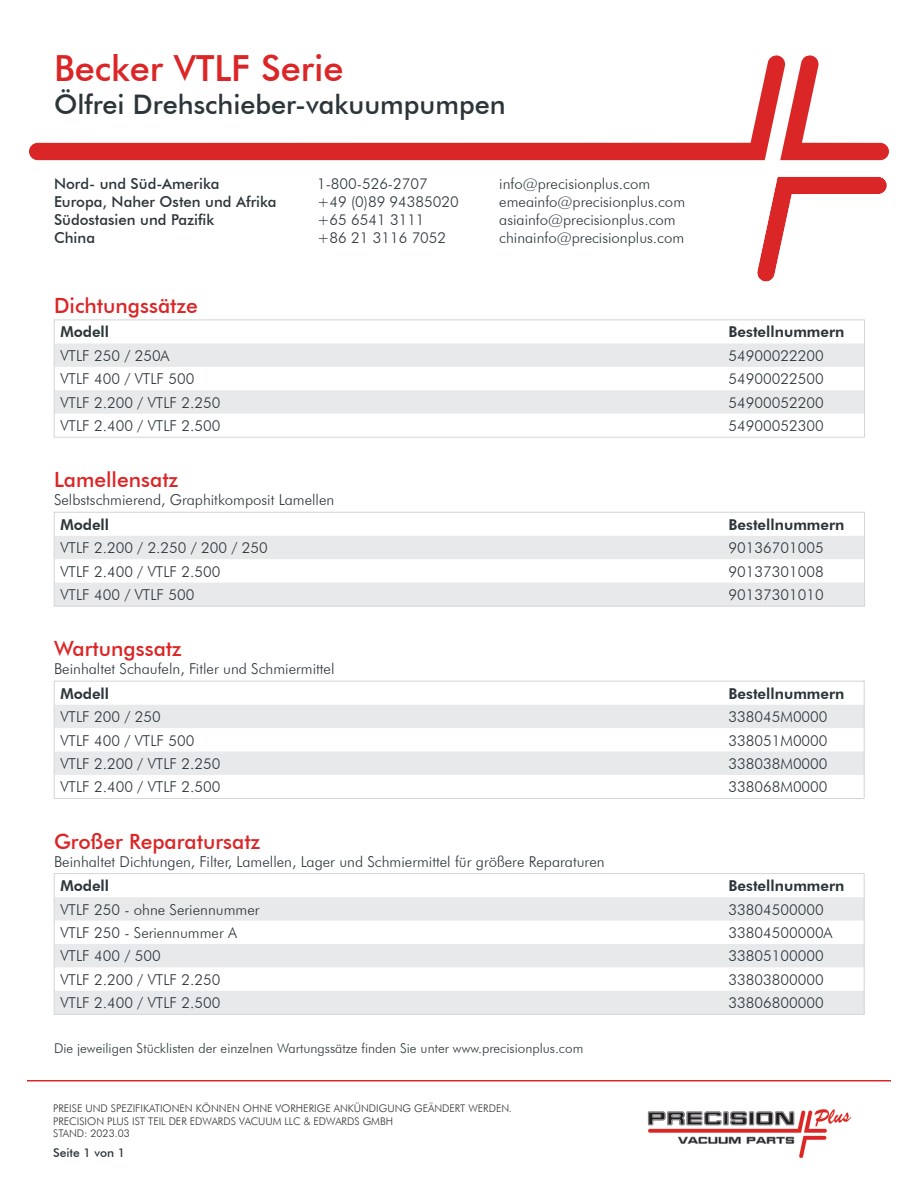
<style>
.page{position:relative;width:918px;height:1188px;background:#fff}
.page>*{position:absolute;margin:0;border:0;box-sizing:border-box;transform-origin:0 0}
.t1{font:500 36px "Futura BT";color:#dc2526}
.t2{font:500 27px "Futura BT";color:#2c3539}
.t3{font:500 21px "Futura BT";color:#dc2526}
.t4{font:300 15px "Futura BT";color:#2c3539}
.t5{font:800 15px "Futura BT";color:#2c3539}
.t6{font:500 15px "Futura BT";color:#2c3539}
.t7{font:300 13.5px "Futura BT";color:#2c3539}
.t8{font:500 12px "Futura BT";color:#2c3539}
.t9{font:300 10.5px "Futura BT";color:#312f30}
</style>
<div class="page">
<svg style="left:56px;top:343px;width:807px;height:71px;fill:#e8e9eb"></svg>
<div style="left:54px;top:320px;width:811px;height:117px;border:1px solid #d2d4d7"></div>
<svg style="left:56px;top:536px;width:807px;height:68px;fill:#e8e9eb"></svg>
<div style="left:54px;top:512px;width:811px;height:94px;border:1px solid #d2d4d7"></div>
<svg style="left:56px;top:705px;width:806px;height:70px;fill:#e8e9eb"></svg>
<div style="left:54px;top:681px;width:810px;height:118px;border:1px solid #d2d4d7"></div>
<svg style="left:56px;top:897px;width:806px;height:116px;fill:#e8e9eb"></svg>
<div style="left:54px;top:873px;width:810px;height:142px;border:1px solid #d2d4d7"></div>
<svg style="left:36px;top:160px;width:846px;height:1px"></svg>
<svg style="left:29px;top:55px;width:751px;height:105px"></svg>
<svg style="left:780px;top:55px;width:109px;height:105px"></svg>
<svg style="left:757px;top:176px;width:130px;height:106px"></svg>
<img style="left:647px;top:1109px;width:205px;height:50px">
<hr style="left:27px;top:1080px;width:864px;height:2px;background:#dc2526">
<p class="t1" style="left:54px;top:47px;width:291px">Becker VTLF Serie</p>
<p class="t2" style="left:54px;top:88px;width:453px">Ölfrei Drehschieber-vakuumpumpen</p>
<p class="t6" style="left:54px;top:175px;width:167px">Nord- und Süd-Amerika</p>
<p class="t6" style="left:54px;top:193px;width:224px">Europa, Naher Osten und Afrika</p>
<p class="t6" style="left:54px;top:211px;width:162px">Südostasien und Pazifik</p>
<p class="t6" style="left:54px;top:229px;width:43px">China</p>
<p class="t4" style="left:317px;top:175px;width:112px">1-800-526-2707</p>
<p class="t4" style="left:317px;top:193px;width:143px">+49 (0)89 94385020</p>
<p class="t4" style="left:317px;top:211px;width:109px">+65 6541 3111</p>
<p class="t4" style="left:317px;top:229px;width:131px">+86 21 3116 7052</p>
<p class="t4" style="left:499px;top:175px;width:153px">info@precisionplus.com</p>
<p class="t4" style="left:499px;top:193px;width:187px">emeainfo@precisionplus.com</p>
<p class="t4" style="left:499px;top:211px;width:178px">asiainfo@precisionplus.com</p>
<p class="t4" style="left:499px;top:229px;width:187px">chinainfo@precisionplus.com</p>
<p class="t3" style="left:54px;top:293px;width:145px">Dichtungssätze</p>
<p class="t5" style="left:60px;top:323px;width:50px">Modell</p>
<p class="t5" style="left:729px;top:323px;width:117px">Bestellnummern</p>
<p class="t4" style="left:60px;top:346px;width:111px">VTLF 250 / 250A</p>
<p class="t4" style="left:729px;top:346px;width:97px">54900022200</p>
<p class="t4" style="left:60px;top:370px;width:136px">VTLF 400 / VTLF 500</p>
<p class="t4" style="left:729px;top:370px;width:97px">54900022500</p>
<p class="t4" style="left:60px;top:393px;width:161px">VTLF 2.200 / VTLF 2.250</p>
<p class="t4" style="left:729px;top:393px;width:97px">54900052200</p>
<p class="t4" style="left:60px;top:417px;width:161px">VTLF 2.400 / VTLF 2.500</p>
<p class="t4" style="left:729px;top:417px;width:97px">54900052300</p>
<p class="t3" style="left:54px;top:467px;width:126px">Lamellensatz</p>
<p class="t5" style="left:60px;top:515px;width:50px">Modell</p>
<p class="t5" style="left:729px;top:515px;width:117px">Bestellnummern</p>
<p class="t4" style="left:60px;top:539px;width:209px">VTLF 2.200 / 2.250 / 200 / 250</p>
<p class="t4" style="left:729px;top:539px;width:97px">90136701005</p>
<p class="t4" style="left:60px;top:562px;width:161px">VTLF 2.400 / VTLF 2.500</p>
<p class="t4" style="left:729px;top:562px;width:97px">90137301008</p>
<p class="t4" style="left:60px;top:586px;width:136px">VTLF 400 / VTLF 500</p>
<p class="t4" style="left:729px;top:586px;width:97px">90137301010</p>
<p class="t4" style="left:54px;top:491px;width:282px">Selbstschmierend, Graphitkomposit Lamellen</p>
<p class="t3" style="left:54px;top:636px;width:129px">Wartungssatz</p>
<p class="t5" style="left:60px;top:684px;width:50px">Modell</p>
<p class="t5" style="left:729px;top:684px;width:117px">Bestellnummern</p>
<p class="t4" style="left:60px;top:708px;width:102px">VTLF 200 / 250</p>
<p class="t4" style="left:729px;top:708px;width:100px">338045M0000</p>
<p class="t4" style="left:60px;top:731px;width:136px">VTLF 400 / VTLF 500</p>
<p class="t4" style="left:729px;top:731px;width:100px">338051M0000</p>
<p class="t4" style="left:60px;top:754px;width:161px">VTLF 2.200 / VTLF 2.250</p>
<p class="t4" style="left:729px;top:754px;width:100px">338038M0000</p>
<p class="t4" style="left:60px;top:778px;width:161px">VTLF 2.400 / VTLF 2.500</p>
<p class="t4" style="left:729px;top:778px;width:100px">338068M0000</p>
<p class="t4" style="left:54px;top:660px;width:282px">Beinhaltet Schaufeln, Fitler und Schmiermittel</p>
<p class="t3" style="left:54px;top:828px;width:208px">Großer Reparatursatz</p>
<p class="t5" style="left:60px;top:877px;width:50px">Modell</p>
<p class="t5" style="left:729px;top:877px;width:117px">Bestellnummern</p>
<p class="t4" style="left:60px;top:900px;width:201px">VTLF 250 - ohne Seriennummer</p>
<p class="t4" style="left:729px;top:900px;width:97px">33804500000</p>
<p class="t4" style="left:60px;top:924px;width:178px">VTLF 250 - Seriennummer A</p>
<p class="t4" style="left:729px;top:924px;width:105px">33804500000A</p>
<p class="t4" style="left:60px;top:947px;width:102px">VTLF 400 / 500</p>
<p class="t4" style="left:729px;top:947px;width:97px">33805100000</p>
<p class="t4" style="left:60px;top:970px;width:161px">VTLF 2.200 / VTLF 2.250</p>
<p class="t4" style="left:729px;top:970px;width:97px">33803800000</p>
<p class="t4" style="left:60px;top:994px;width:161px">VTLF 2.400 / VTLF 2.500</p>
<p class="t4" style="left:729px;top:994px;width:97px">33806800000</p>
<p class="t4" style="left:54px;top:852px;width:552px">Beinhaltet Dichtungen, Filter, Lamellen, Lager und Schmiermittel für größere Reparaturen</p>
<p class="t7" style="left:54px;top:1040px;width:531px">Die jeweiligen Stücklisten der einzelnen Wartungssätze finden Sie unter www.precisionplus.com</p>
<p class="t9" style="left:53px;top:1102px;width:460px">PREISE UND SPEZIFIKATIONEN KÖNNEN OHNE VORHERIGE ANKÜNDIGUNG GEÄNDERT WERDEN.</p>
<p class="t9" style="left:53px;top:1115px;width:342px">PRECISION PLUS IST TEIL DER EDWARDS VACUUM LLC &amp; EDWARDS GMBH</p>
<p class="t9" style="left:53px;top:1127px;width:78px">STAND: 2023.03</p>
<p class="t8" style="left:53px;top:1145px;width:73px">Seite 1 von 1</p>
</div>
